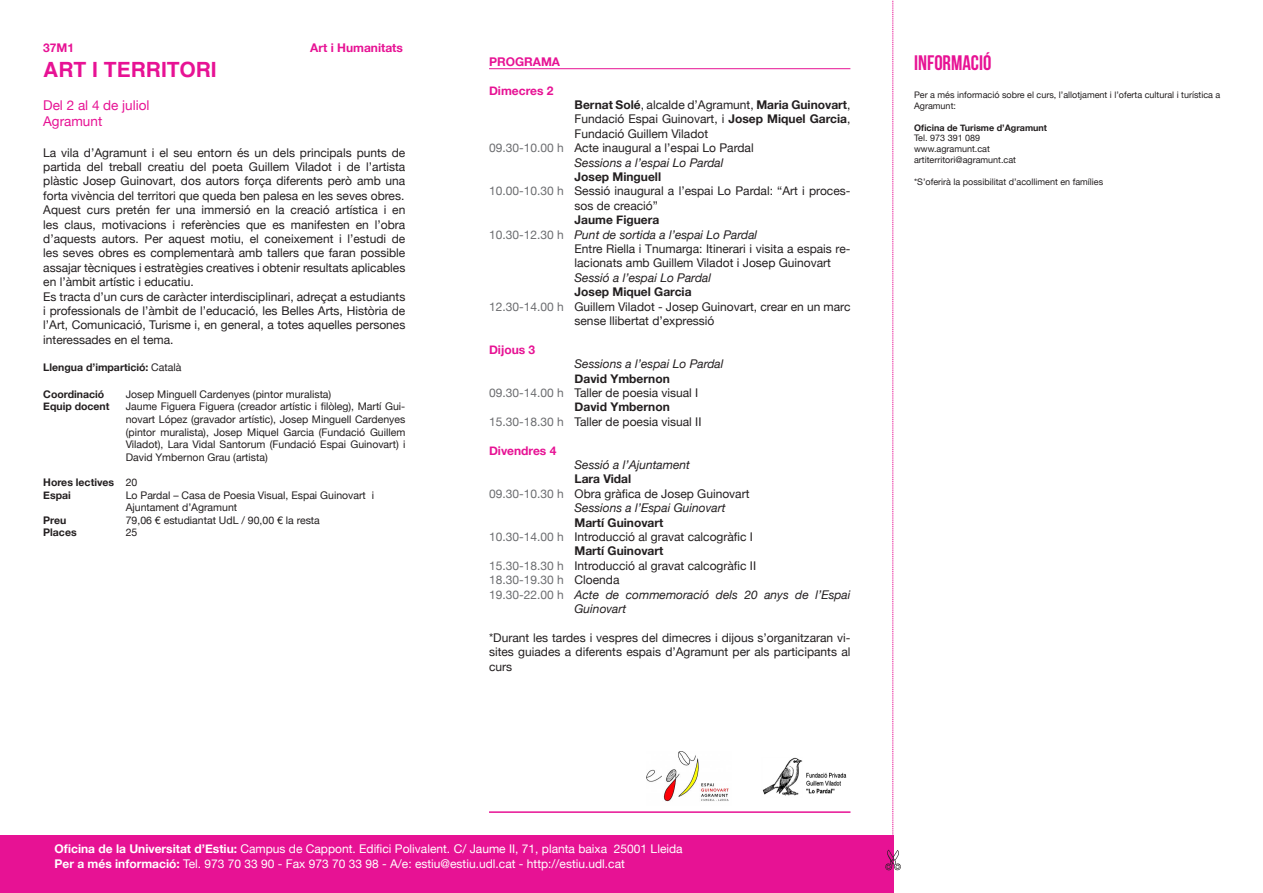
<style>
.page{position:relative;width:1263px;height:893px;background:#fff}
.page>*{position:absolute;margin:0;border:0;box-sizing:border-box;transform-origin:0 0}
.Body_Text{font:700 21px "Helvetica";color:#e71294}
.Body_Text-2{font:21px "Bebas Neue";color:#e71294}
.t1{font:13.5px "Helvetica Neue";color:#e71294}
.t2{font:12px/14.4px "Helvetica Neue";color:#231f20;text-align:justify}
.t3{font:italic 12px/14.4px "Helvetica Neue";color:#231f20}
.t4{font:12px "Helvetica Neue";color:#fff}
.t5{font:700 12px "Helvetica Neue";color:#231f20}
.Body_Text-3{font:700 12px "Helvetica Neue";color:#e71294}
.t6{font:12px "Helvetica Neue";color:#6c6d70}
.t7{font:10.5px/12.6px "Helvetica Neue";color:#231f20;text-align:justify}
.t8{font:700 10.5px "Helvetica Neue";color:#231f20}
.t9{font:9px/10.8px "Helvetica Neue";color:#231f20}
.t10{font:700 9px "Helvetica Neue";color:#231f20}
.s1{font-weight:400}
.s2{font-weight:700}
.s3{color:#6c6d70}
.s4{font-style:normal;color:#6c6d70}
.s5{color:#231f20}
</style>
<div class="page">
<div style="left:0;top:836px;width:893px;height:57px;background:#e71294"></div>
<svg style="left:885px;top:0;width:16px;height:893px"></svg>
<hr style="left:489px;top:811px;width:361px;height:2px;background:#e71294">
<hr style="left:489px;top:68px;width:361px;height:1px;background:#e71294">
<img style="left:646px;top:751px;width:83px;height:51px">
<img style="left:762px;top:757px;width:85px;height:39px">
<p class="Body_Text-3" style="left:43px;top:38px;width:32px">37M1</p>
<p class="Body_Text-3" style="left:310px;top:38px;width:94px">Art i Humanitats</p>
<p class="Body_Text" style="left:43px;top:53px;width:175px">ART I TERRITORI</p>
<p class="t1" style="left:43px;top:95px;width:108px">Del 2 al 4 de juliol</p>
<p class="t1" style="left:43px;top:111px;width:61px">Agramunt</p>
<p class="t2" style="left:43px;top:146px;width:364px">La vila d’Agramunt i el seu entorn és un dels principals punts de partida del treball creatiu del poeta Guillem Viladot i de l’artista plàstic Josep Guinovart, dos autors força diferents però amb una forta vivència del territori que queda ben palesa en les seves obres.</p>
<p class="t2" style="left:43px;top:203px;width:364px">Aquest curs pretén fer una immersió en la creació artística i en les claus, motivacions i referències que es manifesten en l’obra d’aquests autors. Per aquest motiu, el coneixement i l’estudi de les seves obres es complementarà amb tallers que faran possible assajar tècniques i estratègies creatives i obtenir resultats aplicables en l’àmbit artístic i educatiu.</p>
<p class="t2" style="left:43px;top:290px;width:364px">Es tracta d’un curs de caràcter interdisciplinari, adreçat a estudiants i professionals de l’àmbit de l’educació, les Belles Arts, Història de l’Art, Comunicació, Turisme i, en general, a totes aquelles persones interessades en el tema.</p>
<p class="t8" style="left:43px;top:359px;width:140px">Llengua d’impartició: <span class="s1">Català</span></p>
<p class="t8" style="left:43px;top:386px;width:63px">Coordinació</p>
<p class="t7" style="left:126px;top:388px;width:207px">Josep Minguell Cardenyes (pintor muralista)</p>
<p class="t8" style="left:43px;top:398px;width:68px">Equip docent</p>
<p class="t7" style="left:126px;top:401px;width:281px">Jaume Figuera Figuera (creador artístic i filòleg), Martí Gui&shy;novart López (gravador artístic), Josep Minguell Cardenyes (pintor muralista), Josep Miquel Garcia (Fundació Guillem Viladot), Lara Vidal Santorum (Fundació Espai Guinovart) i David Ymbernon Grau (artista)</p>
<p class="t8" style="left:43px;top:474px;width:96px">Hores lectives <span class="s1">20</span></p>
<p class="t8" style="left:43px;top:487px;width:29px">Espai</p>
<p class="t7" style="left:126px;top:489px;width:250px">Lo Pardal – Casa de Poesia Visual, Espai Guinovart i<br>Ajuntament d’Agramunt</p>
<p class="t8" style="left:43px;top:512px;width:25px">Preu</p>
<p class="t7" style="left:126px;top:514px;width:196px">79,06 € estudiantat UdL / 90,00 € la resta</p>
<p class="t8" style="left:43px;top:524px;width:35px">Places</p>
<p class="t7" style="left:126px;top:527px;width:13px">25</p>
<p class="Body_Text-3" style="left:489px;top:52px;width:73px">PROGRAMA</p>
<p class="Body_Text-3" style="left:489px;top:81px;width:66px">Dimecres 2</p>
<p class="t2" style="left:574px;top:98px;width:277px"><span class="s2">Bernat Solé</span>, alcalde d’Agramunt, <span class="s2">Maria Guinovart</span>, Fundació Espai Guinovart, i <span class="s2">Josep Miquel Garcia</span>, Fundació Guillem Viladot</p>
<p class="t2" style="left:489px;top:141px;width:266px"><span class="s3">09.30-10.00 h</span> Acte inaugural a l’espai Lo Pardal</p>
<p class="t3" style="left:574px;top:156px;width:150px">Sessions a l’espai Lo Pardal</p>
<p class="t5" style="left:574px;top:167px;width:88px">Josep Minguell</p>
<p class="t2" style="left:574px;top:185px;width:277px;text-indent:-85px"><span class="s3">10.00-10.30 h</span> Sessió inaugural a l’espai Lo Pardal: “Art i proces&shy;sos de creació”</p>
<p class="t5" style="left:574px;top:210px;width:86px">Jaume Figuera</p>
<p class="t3" style="left:489px;top:228px;width:270px"><span class="s4">10.30-12.30 h</span> Punt de sortida a l’espai Lo Pardal</p>
<p class="t2" style="left:574px;top:242px;width:277px">Entre Riella i Tnumarga: Itinerari i visita a espais re&shy;lacionats amb Guillem Viladot i Josep Guinovart</p>
<p class="t3" style="left:574px;top:271px;width:138px">Sessió a l’espai Lo Pardal</p>
<p class="t5" style="left:574px;top:282px;width:119px">Josep Miquel Garcia</p>
<p class="t2" style="left:574px;top:300px;width:277px;text-indent:-85px"><span class="s3">12.30-14.00 h</span> Guillem Viladot - Josep Guinovart, crear en un marc sense llibertat d’expressió</p>
<p class="Body_Text-3" style="left:489px;top:340px;width:48px">Dijous 3</p>
<p class="t3" style="left:574px;top:357px;width:150px">Sessions a l’espai Lo Pardal</p>
<p class="t5" style="left:574px;top:369px;width:97px">David Ymbernon</p>
<p class="t2" style="left:489px;top:386px;width:211px"><span class="s3">09.30-14.00 h</span> Taller de poesia visual I</p>
<p class="t5" style="left:574px;top:398px;width:97px">David Ymbernon</p>
<p class="t2" style="left:489px;top:415px;width:214px"><span class="s3">15.30-18.30 h</span> Taller de poesia visual II</p>
<p class="Body_Text-3" style="left:489px;top:441px;width:69px">Divendres 4</p>
<p class="t3" style="left:574px;top:458px;width:117px">Sessió a l’Ajuntament</p>
<p class="t5" style="left:574px;top:470px;width:58px">Lara Vidal</p>
<p class="t2" style="left:489px;top:487px;width:262px"><span class="s3">09.30-10.30 h</span> Obra gràfica de Josep Guinovart</p>
<p class="t3" style="left:574px;top:501px;width:152px">Sessions a l’Espai Guinovart</p>
<p class="t5" style="left:574px;top:513px;width:90px">Martí Guinovart</p>
<p class="t2" style="left:489px;top:530px;width:265px"><span class="s3">10.30-14.00 h</span> Introducció al gravat calcogràfic I</p>
<p class="t5" style="left:574px;top:542px;width:90px">Martí Guinovart</p>
<p class="t2" style="left:489px;top:559px;width:269px"><span class="s3">15.30-18.30 h</span> Introducció al gravat calcogràfic II</p>
<p class="t6" style="left:489px;top:571px;width:132px">18.30-19.30 h <span class="s5">Cloenda</span></p>
<p class="t3" style="left:574px;top:588px;width:277px;text-indent:-85px"><span class="s4">19.30-22.00 h</span> Acte de commemoració dels 20 anys de l’Espai<br>Guinovart</p>
<p class="t2" style="left:489px;top:631px;width:363px">*Durant les tardes i vespres del dimecres i dijous s’organitzaran vi&shy;sites guiades a diferents espais d’Agramunt per als participants al curs</p>
<p class="Body_Text-2" style="left:914px;top:51px;width:79px">INFORMACIÓ</p>
<p class="t9" style="left:914px;top:90px;width:308px">Per a més informació sobre el curs, l’allotjament i l’oferta cultural i turística a<br>Agramunt:</p>
<p class="t10" style="left:914px;top:120px;width:134px">Oficina de Turisme d’Agramunt</p>
<p class="t9" style="left:914px;top:133px;width:68px">Tel. 973 391 089</p>
<p class="t9" style="left:914px;top:144px;width:77px">www.agramunt.cat</p>
<p class="t9" style="left:914px;top:155px;width:103px">artiterritori@agramunt.cat</p>
<p class="t9" style="left:914px;top:177px;width:191px">*S’oferirà la possibilitat d’acolliment en famílies</p>
<p class="t4" style="left:54px;top:840px;width:630px"><span class="s2">Oficina de la Universitat d’Estiu:</span> Campus de Cappont. Edifici Polivalent. C/ Jaume II, 71, planta baixa 25001 Lleida</p>
<p class="t4" style="left:54px;top:855px;width:572px"><span class="s2">Per a més informació:</span> Tel. 973 70 33 90 - Fax 973 70 33 98 - A/e: estiu@estiu.udl.cat - http://estiu.udl.cat</p>
</div>
